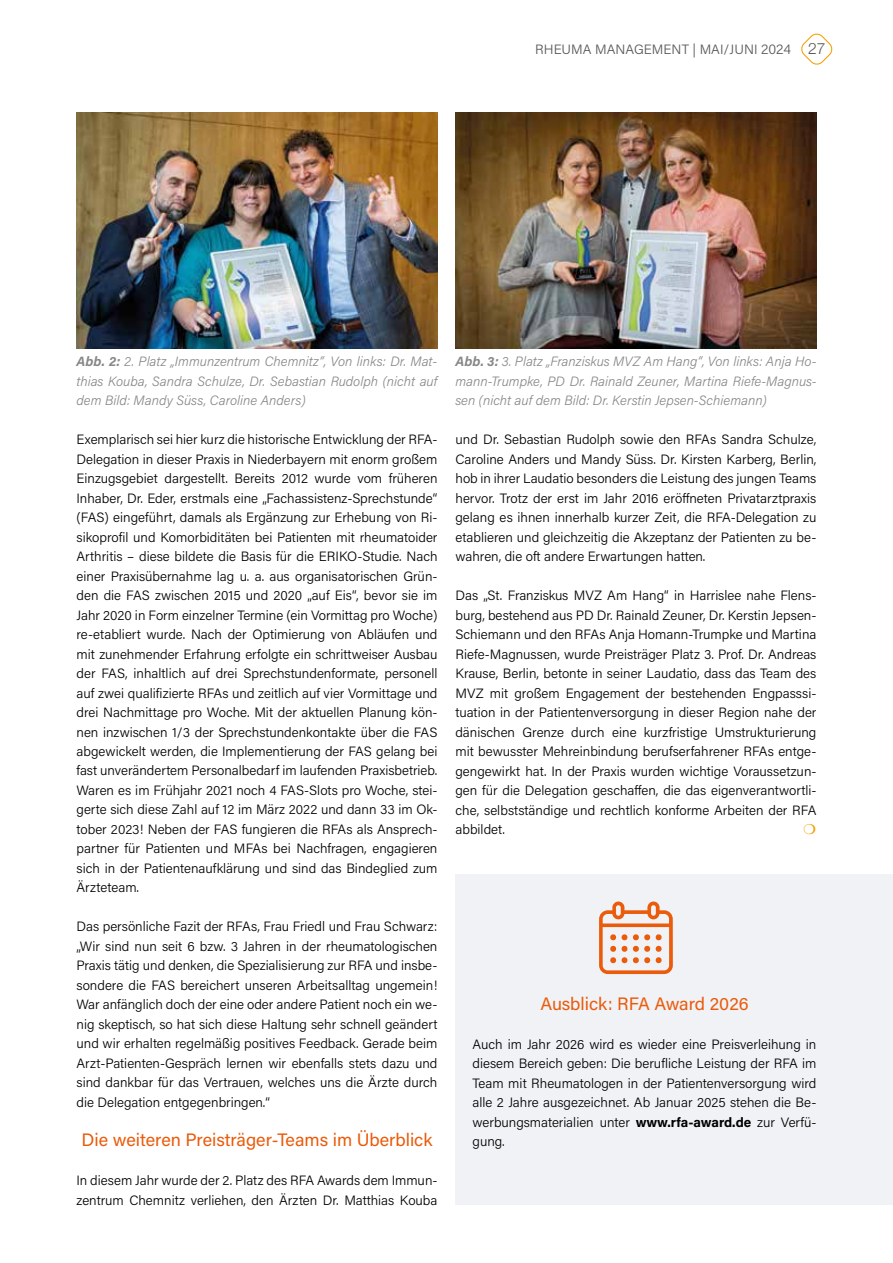
<style>
.page{position:relative;width:893px;height:1263px;background:#fff}
.page>*{position:absolute;margin:0;border:0;box-sizing:border-box;transform-origin:0 0}
.t1{font:18px "Acumin Pro";color:#ea5b0b}
.t2{font:300 13.5px/19.5px "Acumin Pro";color:#000;text-align:justify}
.t3{font:italic 300 13.5px/19.5px "Acumin Pro";color:#878787;text-align:justify}
.t4{font:300 13.5px "Acumin Pro";color:#575756}
.s1{font-family:"Helvetica Neue";font-size:15.6px}
.s2{font-weight:700}
</style>
<div class="page">
<svg style="left:801px;top:33px;width:32px;height:32px"></svg>
<div style="left:455px;top:874px;width:438px;height:330px;background:#f0f2f5"></div>
<img style="left:456px;top:113px;width:361px;height:236px">
<img style="left:77px;top:113px;width:360px;height:236px">
<svg style="left:599px;top:901px;width:74px;height:73px"></svg>
<p class="t4" style="left:535px;top:40px;width:292px">RHEUMA MANAGEMENT | MAI/JUNI 2024 <span class="s1">27</span></p>
<p class="t3" style="left:77px;top:351px;width:362px"><span class="s2">Abb. 2:</span> 2. Platz „Immunzentrum Chemnitz“, Von links: Dr. Mat&shy;thias Kouba, Sandra Schulze, Dr. Sebastian Rudolph (nicht auf dem Bild: Mandy Süss, Caroline Anders)</p>
<p class="t2" style="left:77px;top:429px;width:362px">Exemplarisch sei hier kurz die historische Entwicklung der RFA-Delegation in dieser Praxis in Niederbayern mit enorm großem Einzugsgebiet dargestellt. Bereits 2012 wurde vom früheren Inhaber, Dr. Eder, erstmals eine „Fachassistenz-Sprechstunde“ (FAS) eingeführt, damals als Ergänzung zur Erhebung von Ri&shy;sikoprofil und Komorbiditäten bei Patienten mit rheumatoider Arthritis – diese bildete die Basis für die ERIKO-Studie. Nach einer Praxisübernahme lag u. a. aus organisatorischen Grün&shy;den die FAS zwischen 2015 und 2020 „auf Eis“, bevor sie im Jahr 2020 in Form einzelner Termine (ein Vormittag pro Woche) re-etabliert wurde. Nach der Optimierung von Abläufen und mit zunehmender Erfahrung erfolgte ein schrittweiser Ausbau der FAS, inhaltlich auf drei Sprechstundenformate, personell auf zwei qualifizierte RFAs und zeitlich auf vier Vormittage und drei Nachmittage pro Woche. Mit der aktuellen Planung kön&shy;nen inzwischen 1/3 der Sprechstundenkontakte über die FAS abgewickelt werden, die Implementierung der FAS gelang bei fast unverändertem Personalbedarf im laufenden Praxisbetrieb.<br>Waren es im Frühjahr 2021 noch 4 FAS-Slots pro Woche, stei&shy;gerte sich diese Zahl auf 12 im März 2022 und dann 33 im Ok&shy;tober 2023! Neben der FAS fungieren die RFAs als Ansprech&shy;partner für Patienten und MFAs bei Nachfragen, engagieren sich in der Patientenaufklärung und sind das Bindeglied zum Ärzteteam.</p>
<p class="t2" style="left:77px;top:916px;width:362px">Das persönliche Fazit der RFAs, Frau Friedl und Frau Schwarz: „Wir sind nun seit 6 bzw. 3 Jahren in der rheumatologischen Praxis tätig und denken, die Spezialisierung zur RFA und insbe&shy;sondere die FAS bereichert unseren Arbeitsalltag ungemein!<br>War anfänglich doch der eine oder andere Patient noch ein we&shy;nig skeptisch, so hat sich diese Haltung sehr schnell geändert und wir erhalten regelmäßig positives Feedback. Gerade beim Arzt-Patienten-Gespräch lernen wir ebenfalls stets dazu und sind dankbar für das Vertrauen, welches uns die Ärzte durch die Delegation entgegenbringen.“</p>
<h1 class="t1" style="left:82px;top:1127px;width:352px">Die weiteren Preisträger-Teams im Überblick</h1>
<p class="t2" style="left:77px;top:1170px;width:362px">In diesem Jahr wurde der 2. Platz des RFA Awards dem Immun&shy;zentrum Chemnitz verliehen, den Ärzten Dr. Matthias Kouba</p>
<p class="t3" style="left:455px;top:351px;width:363px"><span class="s2">Abb. 3:</span> 3. Platz „Franziskus MVZ Am Hang“, Von links: Anja Ho&shy;mann-Trumpke, PD Dr. Rainald Zeuner, Martina Riefe-Magnus&shy;sen (nicht auf dem Bild: Dr. Kerstin Jepsen-Schiemann)</p>
<p class="t2" style="left:455px;top:429px;width:362px">und Dr. Sebastian Rudolph sowie den RFAs Sandra Schulze, Caroline Anders und Mandy Süss. Dr. Kirsten Karberg, Berlin, hob in ihrer Laudatio besonders die Leistung des jungen Teams hervor. Trotz der erst im Jahr 2016 eröffneten Privatarztpraxis gelang es ihnen innerhalb kurzer Zeit, die RFA-Delegation zu etablieren und gleichzeitig die Akzeptanz der Patienten zu be&shy;wahren, die oft andere Erwartungen hatten.</p>
<p class="t2" style="left:455px;top:585px;width:362px">Das „St. Franziskus MVZ Am Hang“ in Harrislee nahe Flens&shy;burg, bestehend aus PD Dr. Rainald Zeuner, Dr. Kerstin Jepsen-Schiemann und den RFAs Anja Homann-Trumpke und Martina Riefe-Magnussen, wurde Preisträger Platz 3. Prof. Dr. Andreas Krause, Berlin, betonte in seiner Laudatio, dass das Team des MVZ mit großem Engagement der bestehenden Engpasssi&shy;tuation in der Patientenversorgung in dieser Region nahe der dänischen Grenze durch eine kurzfristige Umstrukturierung mit bewusster Mehreinbindung berufserfahrener RFAs entge&shy;gengewirkt hat. In der Praxis wurden wichtige Voraussetzun&shy;gen für die Delegation geschaffen, die das eigenverantwortli&shy;che, selbstständige und rechtlich konforme Arbeiten der RFA abbildet.</p>
<h1 class="t1" style="left:540px;top:991px;width:210px">Ausblick: RFA Award 2026</h1>
<p class="t2" style="left:472px;top:1034px;width:345px">Auch im Jahr 2026 wird es wieder eine Preisverleihung in diesem Bereich geben: Die berufliche Leistung der RFA im Team mit Rheumatologen in der Patientenversorgung wird alle 2 Jahre ausgezeichnet. Ab Januar 2025 stehen die Be&shy;werbungsmaterialien unter <span class="s2">www.rfa-award.de</span> zur Verfü&shy;gung.</p>
</div>
